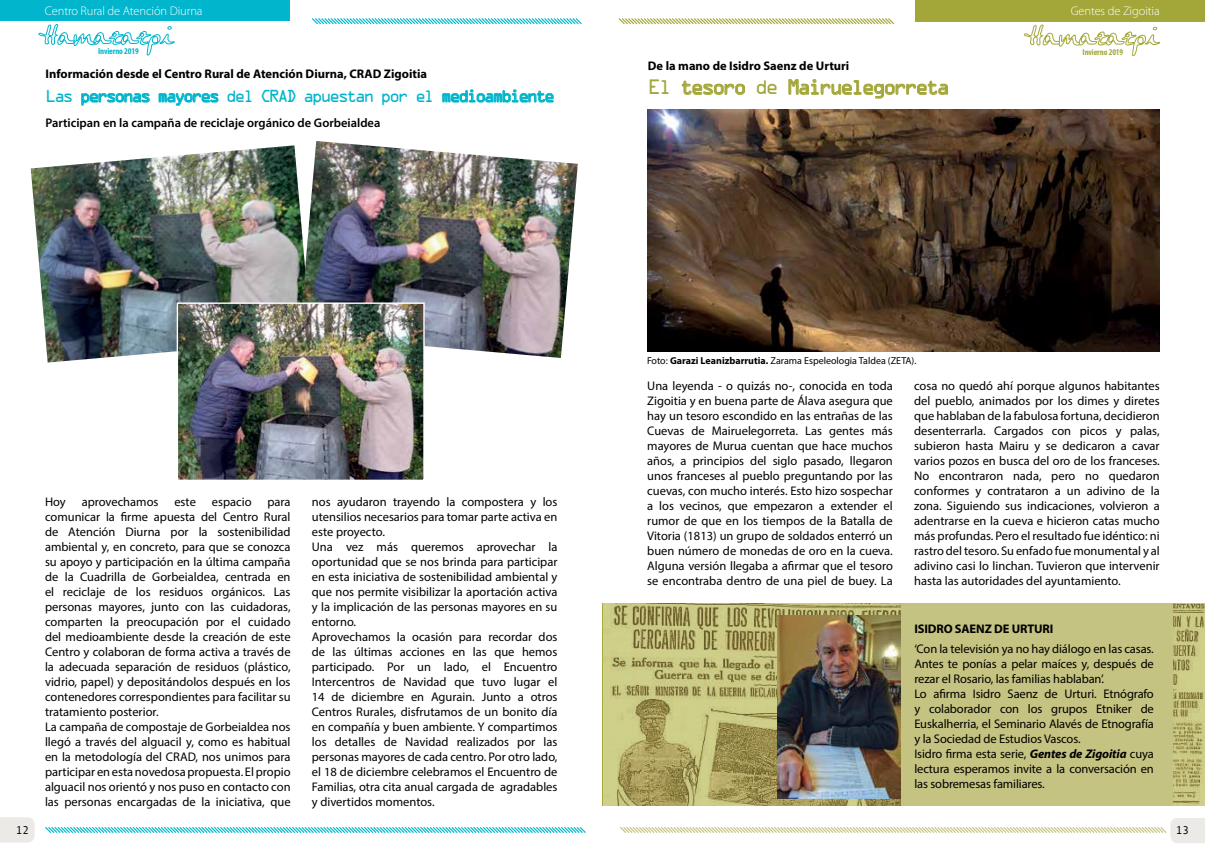
<style>
.page{position:relative;width:1205px;height:851px;background:#fff}
.page>*{position:absolute;margin:0;border:0;box-sizing:border-box;transform-origin:0 0}
.t1{font:18.75px "OCRA Std";letter-spacing:-.15em;color:#a3a739}
.t2{font:15.62px "OCRA Std";letter-spacing:-.17em;color:#00b5cc}
.t3{font:12.5px/15px "Myriad Pro";color:#000}
.t4{font:700 12.5px "Myriad Pro";color:#000}
.t5{font:600 12.5px "Myriad Pro";color:#000}
.t6{font:300 12.5px "Myriad Pro";letter-spacing:-.01em;color:#fff}
.t7{font:11.25px "Monotypecom";color:#000}
.t8{font:10px "Myriad Pro";color:#000}
.t9{font:700 condensed 8.75px "Myriad Pro";letter-spacing:-.01em;color:#00b5cc}
.t10{font:700 condensed 8.75px "Myriad Pro";letter-spacing:-.01em;color:#a3a739}
.s1{font-weight:700}
.s2{font-weight:700;font-style:italic}
</style>
<div class="page">
<svg style="left:45px;top:827px;width:541px;height:6px;background:#86dbe6"></svg>
<svg style="left:312px;top:18px;width:270px;height:7px"></svg>
<svg style="left:39px;top:24px;width:135px;height:31px"></svg>
<div style="left:0;top:0;width:289px;height:21px;background:#00b5cc"></div>
<svg style="left:0;top:817px;width:35px;height:25px"></svg>
<svg style="left:82px;top:93px;width:67px;height:13px"></svg>
<svg style="left:159px;top:93px;width:59px;height:13px"></svg>
<svg style="left:442px;top:89px;width:111px;height:14px"></svg>
<svg style="left:682px;top:81px;width:63px;height:14px"></svg>
<svg style="left:789px;top:80px;width:159px;height:19px"></svg>
<svg style="left:1024px;top:25px;width:136px;height:31px"></svg>
<div style="left:915px;top:0;width:290px;height:21px;background:#a3a739"></div>
<svg style="left:618px;top:18px;width:277px;height:7px"></svg>
<svg style="left:620px;top:818px;width:585px;height:25px"></svg>
<img style="left:603px;top:603px;width:602px;height:202px">
<div style="left:902px;top:603px;width:271px;height:202px;background:#c5c381"></div>
<img style="left:777px;top:615px;width:124px;height:183px">
<img style="left:31px;top:145px;width:268px;height:217px">
<img style="left:299px;top:141px;width:279px;height:217px">
<img style="left:179px;top:304px;width:244px;height:175px">
<div style="left:177px;top:302px;width:248px;height:179px;border:1px solid #fff"></div>
<img style="left:647px;top:110px;width:513px;height:241px">
<p class="t6" style="left:45px;top:4px;width:159px">Centro Rural de Atención Diurna</p>
<p class="t9" style="left:98px;top:45px;width:42px">Invierno 2019</p>
<p class="t4" style="left:45px;top:65px;width:383px">Información desde el Centro Rural de Atención Diurna, CRAD Zigoitia</p>
<p class="t2" style="left:45px;top:89px;width:511px">Las personas mayores del CRAD apuestan por el medioambiente</p>
<p class="t5" style="left:45px;top:115px;width:336px">Participan en la campaña de reciclaje orgánico de Gorbeialdea</p>
<p class="t4" style="left:648px;top:57px;width:203px">De la mano de Isidro Saenz de Urturi</p>
<h1 class="t1" style="left:648px;top:79px;width:304px">El tesoro de Mairuelegorreta</h1>
<p class="t6" style="left:1071px;top:4px;width:90px">Gentes de Zigoitia</p>
<p class="t10" style="left:1082px;top:46px;width:42px">Invierno 2019</p>
<p class="t7" style="left:16px;top:823px;width:15px">12</p>
<p class="t3" style="left:45px;top:494px;width:22px">Hoy</p>
<p class="t3" style="left:82px;top:494px;width:78px">aprovechamos</p>
<p class="t3" style="left:174px;top:494px;width:23px">este</p>
<p class="t3" style="left:212px;top:494px;width:41px">espacio</p>
<p class="t3" style="left:45px;top:494px;width:247px;text-indent:222px">para comunicar la firme apuesta del Centro Rural de Atención Diurna por la sostenibilidad ambiental y, en concreto, para que se conozca su apoyo y participación en la última campaña de la Cuadrilla de Gorbeialdea, centrada en el reciclaje de los residuos orgánicos. Las personas mayores, junto con las cuidadoras, comparten la preocupación por el cuidado del medioambiente desde la creación de este Centro y colaboran de forma activa a través de la adecuada separación de residuos (plástico, vidrio, papel) y depositándolos después en los contenedores correspondientes para facilitar su tratamiento posterior.<br>La campaña de compostaje de Gorbeialdea nos llegó a través del alguacil y, como es habitual en la metodología del CRAD, nos unimos para participar en esta novedosa propuesta. El propio alguacil nos orientó y nos puso en contacto con las personas encargadas de la iniciativa, que</p>
<p class="t3" style="left:312px;top:494px;width:247px">nos ayudaron trayendo la compostera y los utensilios necesarios para tomar parte activa en este proyecto.<br>Una vez más queremos aprovechar la oportunidad que se nos brinda para participar en esta iniciativa de sostenibilidad ambiental y que nos permite visibilizar la aportación activa y la implicación de las personas mayores en su entorno.<br>Aprovechamos la ocasión para recordar dos de las últimas acciones en las que hemos participado. Por un lado, el Encuentro Intercentros de Navidad que tuvo lugar el 14 de diciembre en Agurain. Junto a otros Centros Rurales, disfrutamos de un bonito día en compañía y buen ambiente. Y compartimos los detalles de Navidad realizados por las personas mayores de cada centro. Por otro lado, el 18 de diciembre celebramos el Encuentro de Familias, otra cita anual cargada de agradables y divertidos momentos.</p>
<p class="t8" style="left:647px;top:354px;width:271px">Foto: <span class="s1">Garazi Leanizbarrutia.</span> Zarama Espeleologia Taldea (ZETA).</p>
<p class="t3" style="left:647px;top:378px;width:247px;text-align:justify">Una leyenda - o quizás no-, conocida en toda Zigoitia y en buena parte de Álava asegura que hay un tesoro escondido en las entrañas de las Cuevas de Mairuelegorreta. Las gentes más mayores de Murua cuentan que hace muchos años, a principios del siglo pasado, llegaron unos franceses al pueblo preguntando por las cuevas, con mucho interés. Esto hizo sospechar a los vecinos, que empezaron a extender el rumor de que en los tiempos de la Batalla de Vitoria (1813) un grupo de soldados enterró un buen número de monedas de oro en la cueva.<br>Alguna versión llegaba a afirmar que el tesoro se encontraba dentro de una piel de buey. La</p>
<p class="t3" style="left:914px;top:378px;width:247px;text-align:justify">cosa no quedó ahí porque algunos habitantes del pueblo, animados por los dimes y diretes que hablaban de la fabulosa fortuna, decidieron desenterrarla. Cargados con picos y palas, subieron hasta Mairu y se dedicaron a cavar varios pozos en busca del oro de los franceses.<br>No encontraron nada, pero no quedaron conformes y contrataron a un adivino de la zona. Siguiendo sus indicaciones, volvieron a adentrarse en la cueva e hicieron catas mucho más profundas. Pero el resultado fue idéntico: ni rastro del tesoro. Su enfado fue monumental y al adivino casi lo linchan. Tuvieron que intervenir hasta las autoridades del ayuntamiento.</p>
<p class="t4" style="left:914px;top:620px;width:140px">ISIDRO SAENZ DE URTURI</p>
<p class="t3" style="left:914px;top:640px;width:241px">‘Con la televisión ya no hay diálogo en las casas.<br>Antes te ponías a pelar maíces y, después de rezar el Rosario, las familias hablaban’.<br>Lo afirma Isidro Saenz de Urturi. Etnógrafo y colaborador con los grupos Etniker de Euskalherria, el Seminario Alavés de Etnografía y la Sociedad de Estudios Vascos.<br>Isidro firma esta serie, <span class="s2">Gentes de Zigoitia</span> cuya lectura esperamos invite a la conversación en las sobremesas familiares.</p>
<p class="t7" style="left:1175px;top:824px;width:15px">13</p>
</div>
